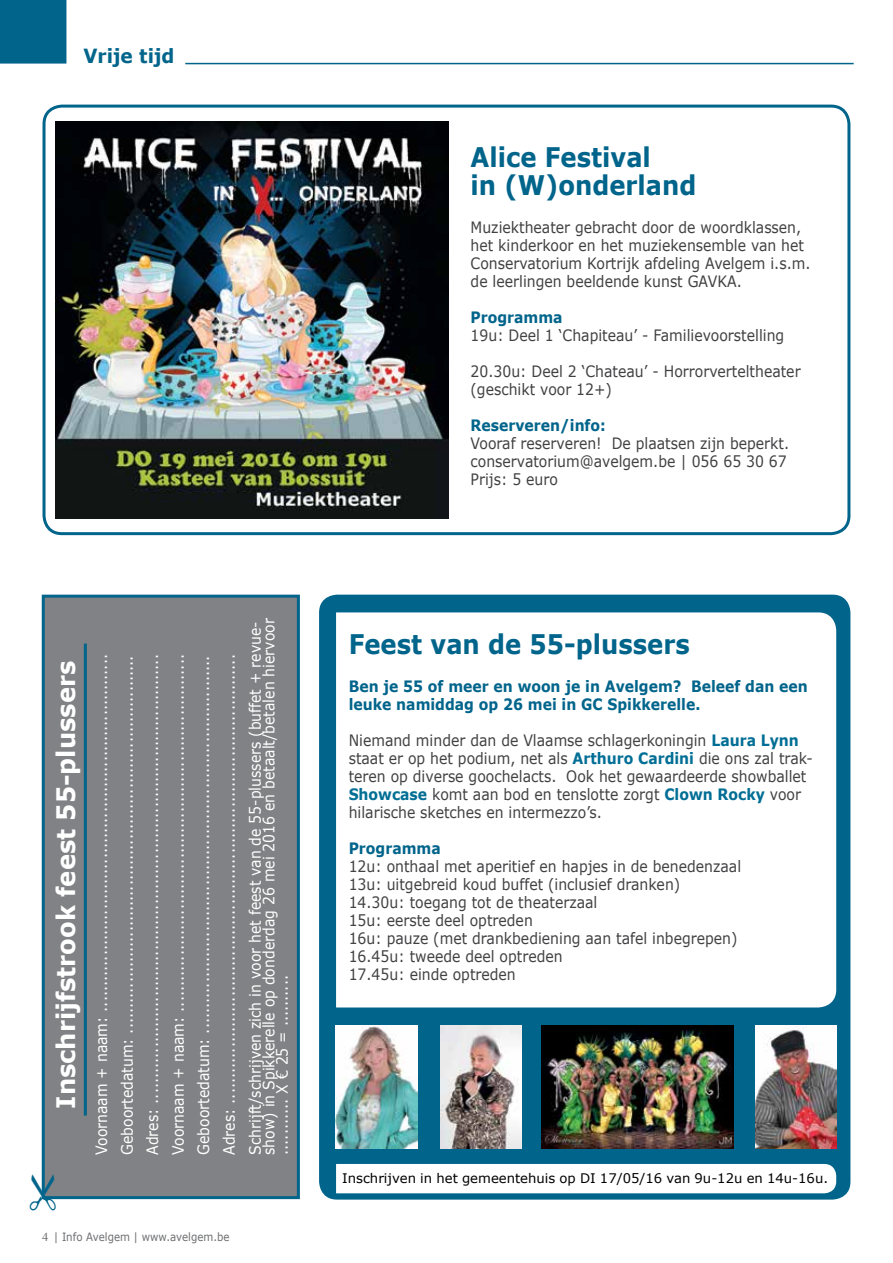
<style>
.page{position:relative;width:893px;height:1263px;background:#fff}
.page>*{position:absolute;margin:0;border:0;box-sizing:border-box;transform-origin:0 0}
.t1{font:700 27px/28.5px "Verdana";color:#00648b;scale:.9 1}
.t2{font:700 25.5px "Verdana";color:#fff;scale:.95 1}
.t3{font:700 19.5px "Verdana";color:#00648b;scale:.95 1}
.t4{font:15.6px/18px "Verdana";color:#414042;scale:.89 1}
.t5{font:15.6px/25.7px "Verdana";color:#fff;scale:.89 1}
.t6{font:700 15.6px/18px "Verdana";color:#00648b;scale:.89 1}
.t7{font:13.2px "Verdana";color:#000}
.t8{font:11.4px "Verdana";color:#6d6e71;scale:.89 1}
.s1{font-family:"Times New Roman";font-size:12px}
.s2{font-weight:700;color:#006e95}
</style>
<div class="page">
<div style="left:0;top:0;width:66px;height:64px;background:#00648b"></div>
<hr style="left:185px;top:63px;width:669px;height:1px;background:#00648b">
<div style="left:319px;top:595px;width:531px;height:604px;background:#00648b;border-radius:18px"></div>
<div style="left:336px;top:612px;width:500px;height:395px;background:#fff"></div>
<img style="left:336px;top:1026px;width:81px;height:122px">
<img style="left:441px;top:1026px;width:81px;height:122px">
<img style="left:541px;top:1026px;width:192px;height:123px">
<img style="left:755px;top:1026px;width:81px;height:122px">
<div style="left:336px;top:1164px;width:500px;height:29px;background:#fff"></div>
<div style="left:42px;top:595px;width:258px;height:604px;background:#808285;border:3px solid #00648b"></div>
<hr style="left:84px;top:643px;width:3px;height:472px;background:#00648b">
<img style="left:55px;top:122px;width:394px;height:396px">
<div style="left:43px;top:105px;width:807px;height:430px;border:3px solid #00648b;border-radius:18px"></div>
<svg style="left:41px;top:1174px;width:15px;height:26px"></svg>
<p class="t3" style="left:83px;top:42px;width:97px">Vrije tijd</p>
<h2 class="t2" style="left:48px;top:1109px;width:473px;rotate:-90deg">Inschrijfstrook feest 55-plussers</h2>
<p class="t5" style="left:89px;top:1155px;width:601px;rotate:-90deg">Voornaam + naam: ......................................................................<br>Geboortedatum: ..........................................................................<br>Adres: ........................................................................................<br>Voornaam + naam: ......................................................................<br>Geboortedatum: ..........................................................................<br>Adres: ........................................................................................<br>Schrijft/schrijven zich in voor het feest van de 55-plussers (buffet + revue-</p>
<p class="t5" style="left:262px;top:1155px;width:604px;line-height:13.5px;rotate:-90deg">show) in Spikkerelle op donderdag 26 mei 2016 en betaalt/betalen hiervoor ........... X € 25 = ..........</p>
<p class="t8" style="left:42px;top:1229px;width:212px"><span class="s1">4</span> | Info Avelgem | www.avelgem.be</p>
<h1 class="t1" style="left:471px;top:142px;width:252px">Alice Festival<br>in (W)onderland</h1>
<p class="t4" style="left:471px;top:218px;width:383px">Muziektheater gebracht door de woordklassen, het kinderkoor en het muziekensemble van het Conservatorium Kortrijk afdeling Avelgem i.s.m. de leerlingen beeldende kunst GAVKA.</p>
<p class="t6" style="left:471px;top:308px;width:105px">Programma</p>
<p class="t4" style="left:471px;top:326px;width:354px">19u: Deel 1 ‘Chapiteau’ - Familievoorstelling</p>
<p class="t4" style="left:471px;top:362px;width:372px">20.30u: Deel 2 ‘Chateau’ - Horrorverteltheater (geschikt voor 12+)</p>
<p class="t6" style="left:471px;top:416px;width:153px">Reserveren/info:</p>
<p class="t4" style="left:471px;top:434px;width:359px">Vooraf reserveren! De plaatsen zijn beperkt. conservatorium@avelgem.be | 056 65 30 67<br>Prijs: 5 euro</p>
<h1 class="t1" style="left:349px;top:630px;width:381px">Feest van de 55-plussers</h1>
<p class="t6" style="left:349px;top:677px;width:517px">Ben je 55 of meer en woon je in Avelgem? Beleef dan een leuke namiddag op 26 mei in GC Spikkerelle.</p>
<p class="t4" style="left:349px;top:731px;width:523px">Niemand minder dan de Vlaamse schlagerkoningin <span class="s2">Laura Lynn </span>staat er op het podium, net als <span class="s2">Arthuro Cardini</span> die ons zal trak&shy;teren op diverse goochelacts. Ook het gewaardeerde showballet <span class="s2">Showcase</span> komt aan bod en tenslotte zorgt <span class="s2">Clown Rocky</span> voor hilarische sketches en intermezzo’s.</p>
<p class="t6" style="left:349px;top:839px;width:105px">Programma</p>
<p class="t4" style="left:349px;top:857px;width:443px">12u: onthaal met aperitief en hapjes in de benedenzaal 13u: uitgebreid koud buffet (inclusief dranken)<br>14.30u: toegang tot de theaterzaal<br>15u: eerste deel optreden<br>16u: pauze (met drankbediening aan tafel inbegrepen)<br>16.45u: tweede deel optreden<br>17.45u: einde optreden</p>
<p class="t7" style="left:342px;top:1169px;width:487px">Inschrijven in het gemeentehuis op DI 17/05/16 van 9u-12u en 14u-16u.</p>
</div>
